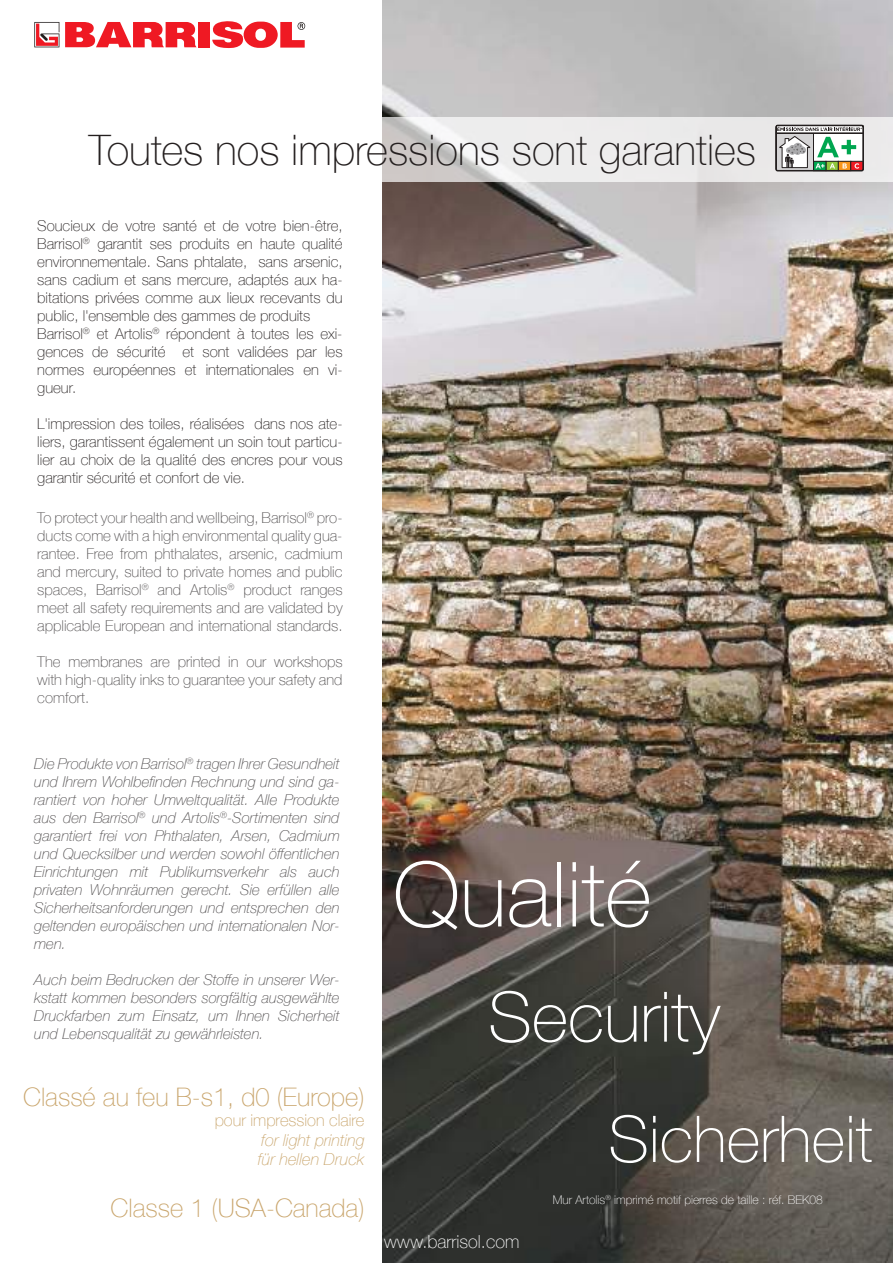
<style>
.page{position:relative;width:893px;height:1263px;background:#fff}
.page>*{position:absolute;margin:0;border:0;box-sizing:border-box;transform-origin:0 0}
.t1{font:100 90px "Helvetica Neue";color:#fff}
.t2{font:100 69.6px "Helvetica Neue";color:#fff}
.t3{font:100 64.5px "Helvetica Neue";color:#fff}
.t4{font:100 42px "Helvetica Neue";color:#241f1f}
.t5{font:100 25.5px "Helvetica Neue";color:#c9a56c}
.t6{font:100 18px "Helvetica Neue";color:#fff}
.t7{font:italic 100 16.5px/19.8px "Helvetica Neue";color:#c9a56c}
.t8{font:100 16.5px "Helvetica Neue";color:#c9a56c}
.t9{font:italic 100 15px/18px "Helvetica Neue";color:#514e4f;text-align:justify}
.t10{font:100 15px/18px "Helvetica Neue";color:#241f1f}
.t11{font:100 15px/18px "Helvetica Neue";color:#514e4f;text-align:justify}
.t12{font:100 12px "Helvetica Neue";color:#fff}
</style>
<div class="page">
<img style="left:383px;top:0;width:510px;height:1263px">
<svg style="left:34px;top:22px;width:25px;height:25px"></svg>
<div style="left:198px;top:22px;width:12px;height:25px;background:#ef1923"></div>
<svg style="left:65px;top:22px;width:132px;height:25px"></svg>
<svg style="left:212px;top:21px;width:93px;height:27px"></svg>
<svg style="left:382px;top:117px;width:511px;height:65px;fill:#ecebeb"></svg>
<svg style="left:776px;top:125px;width:88px;height:46px"></svg>
<h3 class="t4" style="left:89px;top:118px;width:669px">Toutes nos impressions sont garanties</h3>
<p class="t10" style="left:37px;top:216px;width:307px">Soucieux de votre santé et de votre bien-être, Barrisol<sup>®</sup> garantit ses produits en haute qualité environnementale. Sans phtalate, sans arsenic, sans cadium et sans mercure, adaptés aux ha&shy;bitations privées comme aux lieux recevants du public, l'ensemble des gammes de produits Barrisol<sup>®</sup> et Artolis<sup>®</sup> répondent à toutes les exi&shy;gences de sécurité et sont validées par les normes européennes et internationales en vi&shy;gueur.</p>
<p class="t10" style="left:37px;top:414px;width:307px;text-align:justify">L'impression des toiles, réalisées dans nos ate&shy;liers, garantissent également un soin tout particu&shy;lier au choix de la qualité des encres pour vous garantir sécurité et confort de vie.</p>
<p class="t11" style="left:37px;top:508px;width:307px">To protect your health and wellbeing, Barrisol<sup>®</sup> pro&shy;ducts come with a high environmental quality gua&shy;rantee. Free from phthalates, arsenic, cadmium and mercury, suited to private homes and public spaces, Barrisol<sup>®</sup> and Artolis<sup>®</sup> product ranges meet all safety requirements and are validated by applicable European and international standards.</p>
<p class="t11" style="left:37px;top:652px;width:307px">The membranes are printed in our workshops with high-quality inks to guarantee your safety and comfort.</p>
<p class="t9" style="left:34px;top:754px;width:307px">Die Produkte von Barrisol<sup>®</sup> tragen Ihrer Gesundheit und Ihrem Wohlbefinden Rechnung und sind ga&shy;rantiert von hoher Umweltqualität. Alle Produkte aus den Barrisol<sup>®</sup> und Artolis<sup>®</sup>-Sortimenten sind garantiert frei von Phthalaten, Arsen, Cadmium und Quecksilber und werden sowohl öffentlichen Einrichtungen mit Publikumsverkehr als auch privaten Wohnräumen gerecht. Sie erfüllen alle Sicherheitsanforderungen und entsprechen den geltenden europäischen und internationalen Nor&shy;men.</p>
<p class="t9" style="left:34px;top:970px;width:307px">Auch beim Bedrucken der Stoffe in unserer Wer&shy;kstatt kommen besonders sorgfältig ausgewählte Druckfarben zum Einsatz, um Ihnen Sicherheit und Lebensqualität zu gewährleisten.</p>
<h3 class="t5" style="left:23px;top:1077px;width:343px">Classé au feu B-s1, d0 (Europe)</h3>
<p class="t8" style="left:215px;top:1107px;width:151px">pour impression claire</p>
<p class="t7" style="left:258px;top:1129px;width:108px">for light printing für hellen Druck</p>
<h3 class="t5" style="left:111px;top:1189px;width:256px">Classe 1 (USA-Canada)</h3>
<h1 class="t1" style="left:393px;top:826px;width:260px">Qualité</h1>
<h2 class="t2" style="left:488px;top:964px;width:234px">Security</h2>
<h3 class="t3" style="left:608px;top:1090px;width:266px">Sicherheit</h3>
<p class="t6" style="left:384px;top:1228px;width:137px">www.barrisol.com</p>
<p class="t12" style="left:553px;top:1191px;width:272px">Mur Artolis<sup>®</sup> imprimé motif pierres de taille : réf. BEK08</p>
</div>
